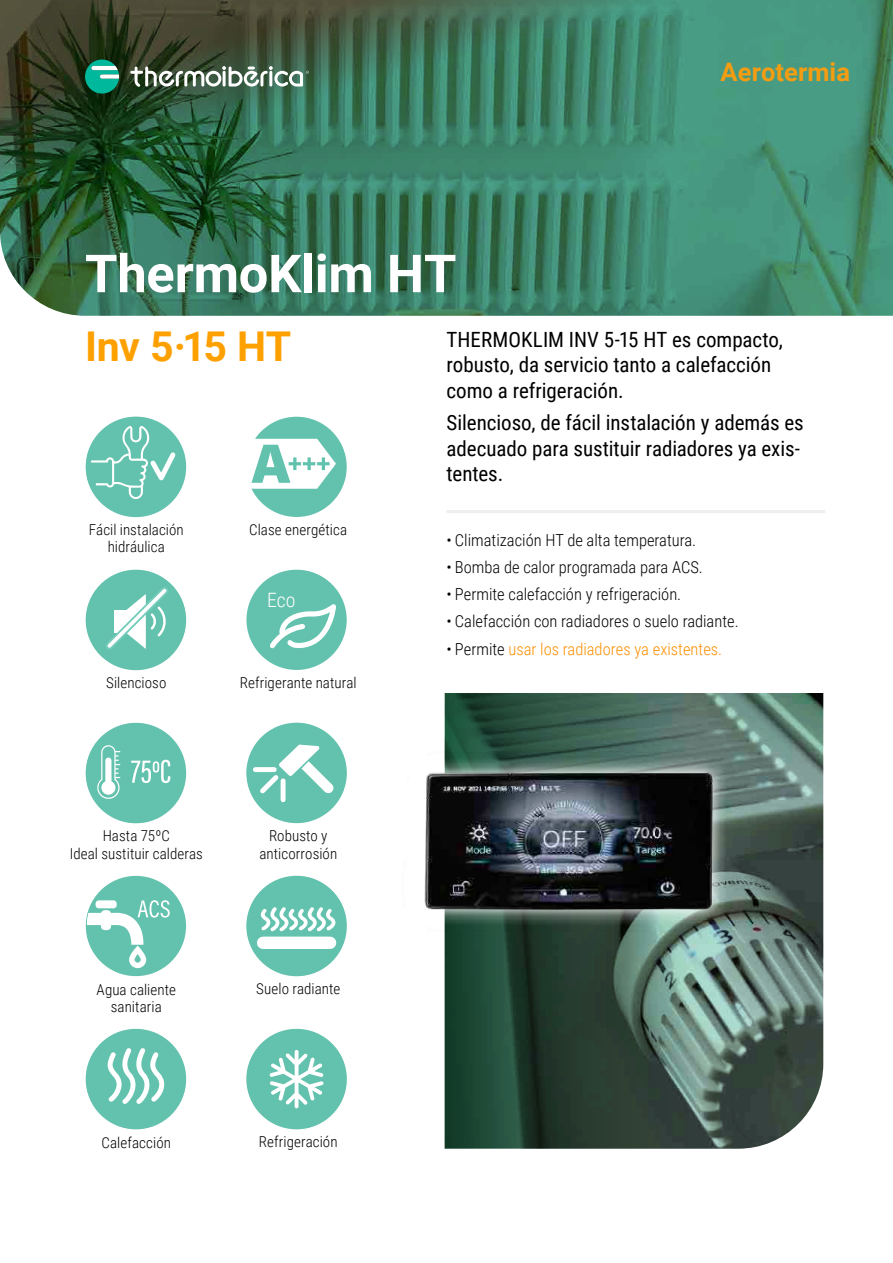
<style>
.page{position:relative;width:893px;height:1263px;background:#fff}
.page>*{position:absolute;margin:0;border:0;box-sizing:border-box;transform-origin:0 0}
.t1{font:700 52.5px "Roboto";letter-spacing:-.005em;color:#fff}
.t2{font:700 41.1px "Roboto";letter-spacing:-.015em;color:#fea000}
.t3{font:700 25.5px "Roboto";letter-spacing:.005em;color:#f49d12}
.t4{font:21px/25.2px "Roboto Condensed";letter-spacing:-.005em;color:#000}
.t5{font:300 19.8px "Roboto Condensed";color:#fff}
.t6{font:300 16.5px "Roboto Condensed";color:#000}
.t7{font:300 16.5px "Roboto Condensed";color:#fe8f00}
.t8{font:300 15px/17.5px "Roboto Condensed";letter-spacing:.005em;color:#000;text-align:center}
.s1{color:#000}
</style>
<div class="page">
<svg style="left:0;top:0;width:893px;height:316px"></svg>
<svg style="left:130px;top:66px;width:179px;height:21px"></svg>
<svg style="left:85px;top:60px;width:34px;height:34px"></svg>
<hr style="left:446px;top:510px;width:379px;height:3px;background:#eee">
<div style="left:84px;top:415px;width:103px;height:103px;background:#63c2ad;border:1px solid #fff;border-radius:50%"></div>
<svg style="left:91px;top:426px;width:89px;height:73px"></svg>
<div style="left:246px;top:416px;width:101px;height:102px;background:#63c2ad;border-radius:50%"></div>
<div style="left:245px;top:415px;width:103px;height:103px;border:2px solid #fff;border-radius:50%"></div>
<svg style="left:246px;top:439px;width:90px;height:50px"></svg>
<div style="left:84px;top:568px;width:103px;height:103px;background:#63c2ad;border:1px solid #fff;border-radius:50%"></div>
<svg style="left:99px;top:580px;width:76px;height:76px"></svg>
<div style="left:245px;top:568px;width:103px;height:103px;background:#63c2ad;border:2px solid #fff;border-radius:50%"></div>
<svg style="left:269px;top:607px;width:70px;height:46px"></svg>
<div style="left:245px;top:721px;width:103px;height:103px;background:#63c2ad;border:1px solid #fff;border-radius:50%"></div>
<svg style="left:256px;top:745px;width:77px;height:53px"></svg>
<div style="left:281px;top:781px;width:5px;height:19px;background:#fff"></div>
<div style="left:255px;top:767px;width:19px;height:5px;background:#fff"></div>
<div style="left:84px;top:721px;width:103px;height:103px;background:#63c2ad;border:1px solid #fff;border-radius:50%"></div>
<svg style="left:97px;top:745px;width:23px;height:54px"></svg>
<svg style="left:131px;top:760px;width:39px;height:23px"></svg>
<div style="left:84px;top:874px;width:104px;height:104px;background:#63c2ad;border:2px solid #fff;border-radius:50%"></div>
<div style="left:245px;top:874px;width:103px;height:103px;background:#63c2ad;border:1px solid #fff;border-radius:50%"></div>
<svg style="left:260px;top:907px;width:76px;height:25px"></svg>
<div style="left:263px;top:936px;width:67px;height:13px;background:#fff"></div>
<div style="left:245px;top:1027px;width:103px;height:103px;background:#63c2ad;border:1px solid #fff;border-radius:50%"></div>
<svg style="left:269px;top:1050px;width:55px;height:58px"></svg>
<div style="left:84px;top:1027px;width:103px;height:103px;background:#63c2ad;border:1px solid #fff;border-radius:50%"></div>
<svg style="left:107px;top:1044px;width:66px;height:60px"></svg>
<svg style="left:445px;top:693px;width:378px;height:456px"></svg>
<img style="left:429px;top:751px;width:306px;height:180px">
<img style="left:424px;top:773px;width:290px;height:136px">
<svg style="left:87px;top:900px;width:83px;height:68px"></svg>
<h3 class="t3" style="left:720px;top:54px;width:131px">Aerotermia</h3>
<h1 class="t1" style="left:85px;top:237px;width:373px">ThermoKlim HT</h1>
<h2 class="t2" style="left:85px;top:318px;width:208px">Inv 5·15 HT</h2>
<h3 class="t4" style="left:446px;top:326px;width:338px">THERMOKLIM INV 5-15 HT es compacto, robusto, da servicio tanto a calefacción como a refrigeración.</h3>
<h3 class="t4" style="left:446px;top:409px;width:359px">Silencioso, de fácil instalación y además es adecuado para sustituir radiadores ya exis&shy;tentes.</h3>
<p class="t8" style="left:89px;top:520px;width:96px">Fácil instalación hidráulica</p>
<p class="t8" style="left:249px;top:520px;width:99px">Clase energética</p>
<h3 class="t5" style="left:267px;top:586px;width:30px">Eco</h3>
<p class="t8" style="left:106px;top:673px;width:62px">Silencioso</p>
<p class="t8" style="left:240px;top:673px;width:118px">Refrigerante natural</p>
<p class="t8" style="left:70px;top:826px;width:135px">Hasta 75ºC<br>Ideal sustituir calderas</p>
<p class="t8" style="left:259px;top:827px;width:79px">Robusto y anticorrosión</p>
<p class="t8" style="left:97px;top:980px;width:81px">Agua caliente sanitaria</p>
<p class="t8" style="left:256px;top:979px;width:86px">Suelo radiante</p>
<p class="t8" style="left:102px;top:1133px;width:71px">Calefacción</p>
<p class="t8" style="left:259px;top:1133px;width:80px">Refrigeración</p>
<p class="t6" style="left:446px;top:528px;width:251px">• Climatización HT de alta temperatura.</p>
<p class="t6" style="left:446px;top:555px;width:258px">• Bomba de calor programada para ACS.</p>
<p class="t6" style="left:446px;top:583px;width:236px">• Permite calefacción y refrigeración.</p>
<p class="t6" style="left:446px;top:610px;width:294px">• Calefacción con radiadores o suelo radiante.</p>
<p class="t7" style="left:446px;top:637px;width:277px"><span class="s1">• Permite</span> usar los radiadores ya existentes.</p>
</div>
